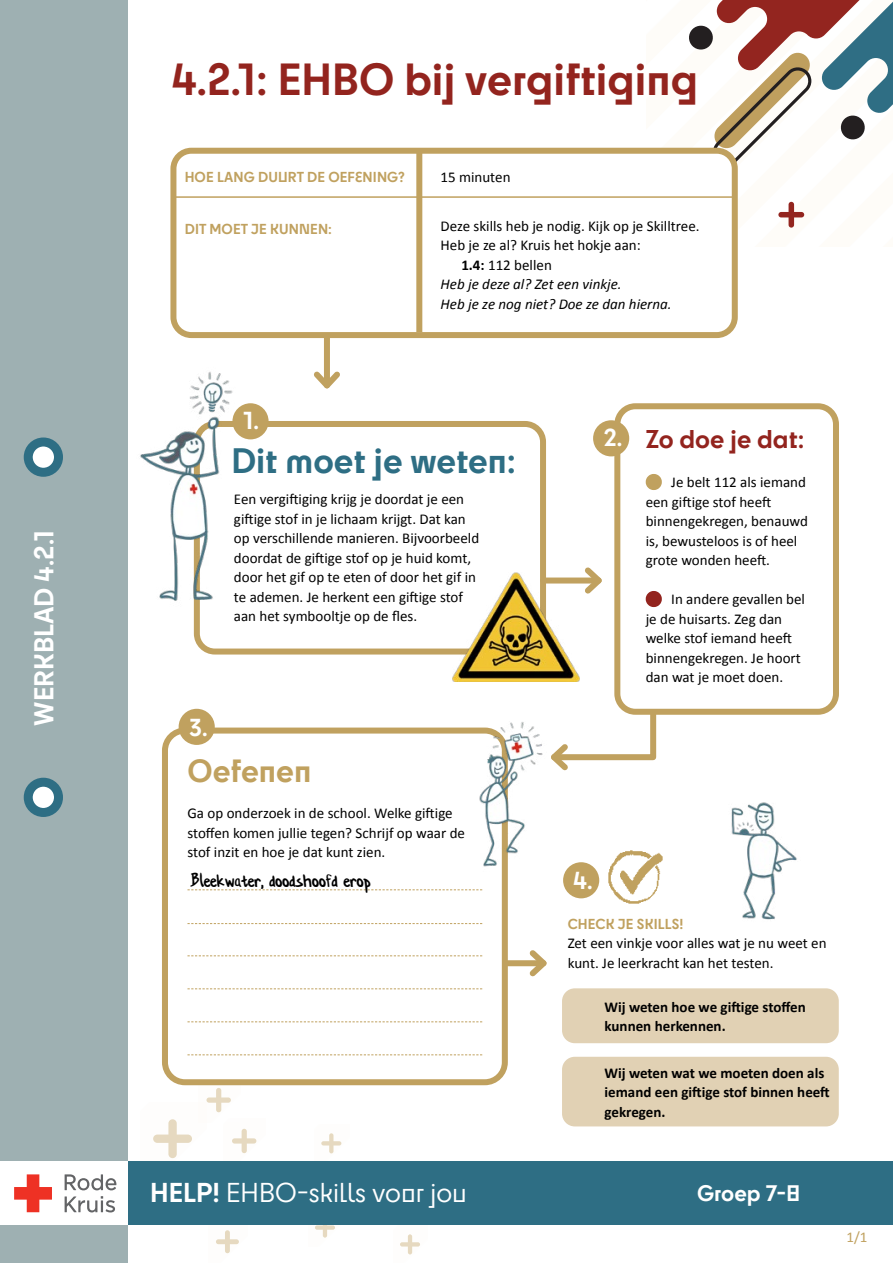
<style>
.page{position:relative;width:893px;height:1263px;background:#fff}
.page>*{position:absolute;margin:0;border:0;box-sizing:border-box;transform-origin:0 0}
.TITELKOP__donkerrood{font:700 42px "Cy";color:#93241e}
.HOOFDKOP__ocean{font:700 33px "Cy";letter-spacing:-.005em;color:#2e6e84}
.KOP_OEFENEN__sand{font:700 30px "Cy";color:#c0a15f}
.t1{font:25.5px "Cy";color:#fff}
.t2{font:700 25.5px "Cy";color:#fff}
.SUBKOP__donkerrood{font:700 24px "Cy";color:#93241e}
.t3{font:700 22.95px "Cy";color:#fff}
.t4{font:700 21px "Cy";color:#fff}
.BROODTEKST_CALABRI{font:18px "Conformity Normal";color:#000}
.BROODTEKST_CALABRI-2{font:15px/19.5px "Calibri";color:#000}
.BROODTEKST_CALABRI-3{font:700 15px/19.5px "Calibri";color:#000}
.BROODTEKST_CALABRI-4{font:italic 15px "Calibri";color:#000}
.t5{font:15px "Calibri";color:#c0a15f}
.BROODTEKST_CALABRI-5{font:700 13.5px "Cy";letter-spacing:.01em;color:#c0a15f}
.s1{font-weight:700}
</style>
<div class="page">
<div style="left:0;top:0;width:128px;height:1263px;background:#9eb0b2"></div>
<svg style="left:28px;top:442px;width:31px;height:30px"></svg>
<div style="left:24px;top:437px;width:39px;height:40px;border:9px solid #2e6e84;border-radius:50%"></div>
<div style="left:28px;top:782px;width:31px;height:30px;background:#fff;border-radius:50%"></div>
<div style="left:24px;top:778px;width:39px;height:39px;border:9px solid #2e6e84;border-radius:50%"></div>
<svg style="left:216px;top:1230px;width:23px;height:24px"></svg>
<svg style="left:315px;top:1225px;width:20px;height:13px"></svg>
<svg style="left:400px;top:1234px;width:20px;height:21px"></svg>
<svg style="left:315px;top:1133px;width:34px;height:29px"></svg>
<svg style="left:140px;top:1077px;width:126px;height:85px"></svg>
<svg style="left:646px;top:0;width:247px;height:228px"></svg>
<div style="left:110px;top:1162px;width:783px;height:63px;background:#2e6e84"></div>
<div style="left:2px;top:1162px;width:126px;height:63px;background:#fff"></div>
<svg style="left:14px;top:1174px;width:38px;height:38px"></svg>
<svg style="left:65px;top:1174px;width:52px;height:39px"></svg>
<div style="left:324px;top:335px;width:6px;height:50px;background:#c0a15f"></div>
<svg style="left:314px;top:371px;width:26px;height:18px"></svg>
<svg style="left:580px;top:567px;width:22px;height:27px"></svg>
<div style="left:506px;top:960px;width:38px;height:6px;background:#c0a15f"></div>
<svg style="left:524px;top:950px;width:23px;height:27px"></svg>
<svg style="left:551px;top:706px;width:106px;height:65px"></svg>
<div style="left:173px;top:151px;width:562px;height:184px;background:#fff;border-radius:18px"></div>
<div style="left:170px;top:148px;width:568px;height:190px;border:6px solid #c0a15f;border-radius:18px"></div>
<hr style="left:173px;top:196px;width:563px;height:2px;background:#c0a15f">
<div style="left:416px;top:152px;width:6px;height:180px;background:#c0a15f"></div>
<div style="left:194px;top:421px;width:352px;height:233px;border:6px solid #c0a15f;border-radius:18px"></div>
<img style="left:140px;top:372px;width:108px;height:241px">
<div style="left:232px;top:403px;width:37px;height:36px;background:#c0a15f;border-radius:50%"></div>
<img style="left:452px;top:573px;width:128px;height:109px">
<div style="left:617px;top:406px;width:219px;height:306px;background:#fff;border-radius:18px"></div>
<div style="left:614px;top:403px;width:225px;height:312px;border:6px solid #c0a15f;border-radius:18px"></div>
<svg style="left:646px;top:474px;width:16px;height:16px"></svg>
<svg style="left:646px;top:591px;width:16px;height:16px"></svg>
<div style="left:593px;top:420px;width:36px;height:36px;background:#c0a15f;border-radius:50%"></div>
<div style="left:165px;top:730px;width:340px;height:352px;background:#fff;border-radius:20px"></div>
<div style="left:162px;top:727px;width:346px;height:358px;border:6px solid #c0a15f;border-radius:20px"></div>
<svg style="left:187px;top:889px;width:295px;height:1px"></svg>
<svg style="left:187px;top:923px;width:295px;height:1px"></svg>
<svg style="left:187px;top:955px;width:295px;height:1px"></svg>
<svg style="left:187px;top:988px;width:295px;height:1px"></svg>
<svg style="left:187px;top:1021px;width:295px;height:1px"></svg>
<svg style="left:187px;top:1054px;width:295px;height:1px"></svg>
<div style="left:179px;top:709px;width:36px;height:36px;background:#c0a15f;border-radius:50%"></div>
<img style="left:475px;top:722px;width:68px;height:150px">
<div style="left:562px;top:988px;width:277px;height:55px;background:#e1d1b4;border-radius:13px"></div>
<div style="left:562px;top:1057px;width:277px;height:69px;background:#e1d1b4;border-radius:13px"></div>
<img style="left:608px;top:850px;width:55px;height:54px">
<div style="left:563px;top:862px;width:36px;height:36px;background:#c0a15f;border-radius:50%"></div>
<img style="left:731px;top:802px;width:66px;height:118px">
<p class="t2" style="left:25px;top:726px;width:197px;rotate:-90deg">WERKBLAD 4.2.1</p>
<p class="TITELKOP__donkerrood" style="left:171px;top:48px;width:528px">4.2.1: EHBO bij vergiftiging</p>
<p class="BROODTEKST_CALABRI-5" style="left:185px;top:166px;width:222px">HOE LANG DUURT DE OEFENING?</p>
<p class="BROODTEKST_CALABRI-2" style="left:441px;top:166px;width:71px">15 minuten</p>
<p class="BROODTEKST_CALABRI-2" style="left:441px;top:215px;width:261px">Deze skills heb je nodig. Kijk op je Skilltree.</p>
<p class="BROODTEKST_CALABRI-2" style="left:441px;top:235px;width:202px">Heb je ze al? Kruis het hokje aan:</p>
<p class="BROODTEKST_CALABRI-2" style="left:461px;top:254px;width:92px"><span class="s1">1.4:</span> 112 bellen</p>
<p class="BROODTEKST_CALABRI-4" style="left:441px;top:275px;width:183px">Heb je deze al? Zet een vinkje.</p>
<p class="BROODTEKST_CALABRI-4" style="left:441px;top:294px;width:233px">Heb je ze nog niet? Doe ze dan hierna.</p>
<p class="BROODTEKST_CALABRI-5" style="left:185px;top:218px;width:149px">DIT MOET JE KUNNEN:</p>
<p class="t3" style="left:244px;top:403px;width:17px">1.</p>
<p class="HOOFDKOP__ocean" style="left:231px;top:436px;width:286px">Dit moet je weten:</p>
<p class="BROODTEKST_CALABRI-2" style="left:234px;top:489px;width:247px">Een vergiftiging krijg je doordat je een giftige stof in je lichaam krijgt. Dat kan op verschillende manieren. Bijvoorbeeld doordat de giftige stof op je huid komt, door het gif op te eten of door het gif in te ademen. Je herkent een giftige stof aan het symbooltje op de fles.</p>
<p class="t3" style="left:189px;top:710px;width:20px">3.</p>
<p class="KOP_OEFENEN__sand" style="left:187px;top:748px;width:125px">Oefenen</p>
<p class="BROODTEKST_CALABRI-2" style="left:187px;top:803px;width:279px">Ga op onderzoek in de school. Welke giftige stoffen komen jullie tegen? Schrijf op waar de stof inzit en hoe je dat kunt zien.</p>
<p class="BROODTEKST_CALABRI" style="left:190px;top:872px;width:182px">Bleekwater, doodshoofd erop</p>
<p class="t3" style="left:604px;top:420px;width:20px">2.</p>
<p class="SUBKOP__donkerrood" style="left:646px;top:421px;width:160px">Zo doe je dat:</p>
<p class="BROODTEKST_CALABRI-2" style="left:646px;top:472px;width:164px;text-indent:26px">Je belt 112 als iemand een giftige stof heeft binnengekregen, benauwd is, bewusteloos is of heel grote wonden heeft.</p>
<p class="BROODTEKST_CALABRI-2" style="left:646px;top:589px;width:161px;text-indent:26px">In andere gevallen bel je de huisarts. Zeg dan welke stof iemand heeft binnengekregen. Je hoort dan wat je moet doen.</p>
<p class="t3" style="left:573px;top:863px;width:21px">4.</p>
<p class="BROODTEKST_CALABRI-5" style="left:568px;top:913px;width:117px">CHECK JE SKILLS!</p>
<p class="BROODTEKST_CALABRI-2" style="left:568px;top:933px;width:260px">Zet een vinkje voor alles wat je nu weet en kunt. Je leerkracht kan het testen.</p>
<p class="BROODTEKST_CALABRI-3" style="left:605px;top:996px;width:203px">Wij weten hoe we giftige stoffen kunnen herkennen.</p>
<p class="BROODTEKST_CALABRI-3" style="left:605px;top:1062px;width:227px">Wij weten wat we moeten doen als iemand een giftige stof binnen heeft gekregen.</p>
<h3 class="t1" style="left:150px;top:1174px;width:318px"><span class="s1">HELP!</span> EHBO-skills voor jou</h3>
<h3 class="t4" style="left:697px;top:1177px;width:105px">Groep 7-8</h3>
<p class="t5" style="left:846px;top:1227px;width:22px">1/1</p>
</div>
